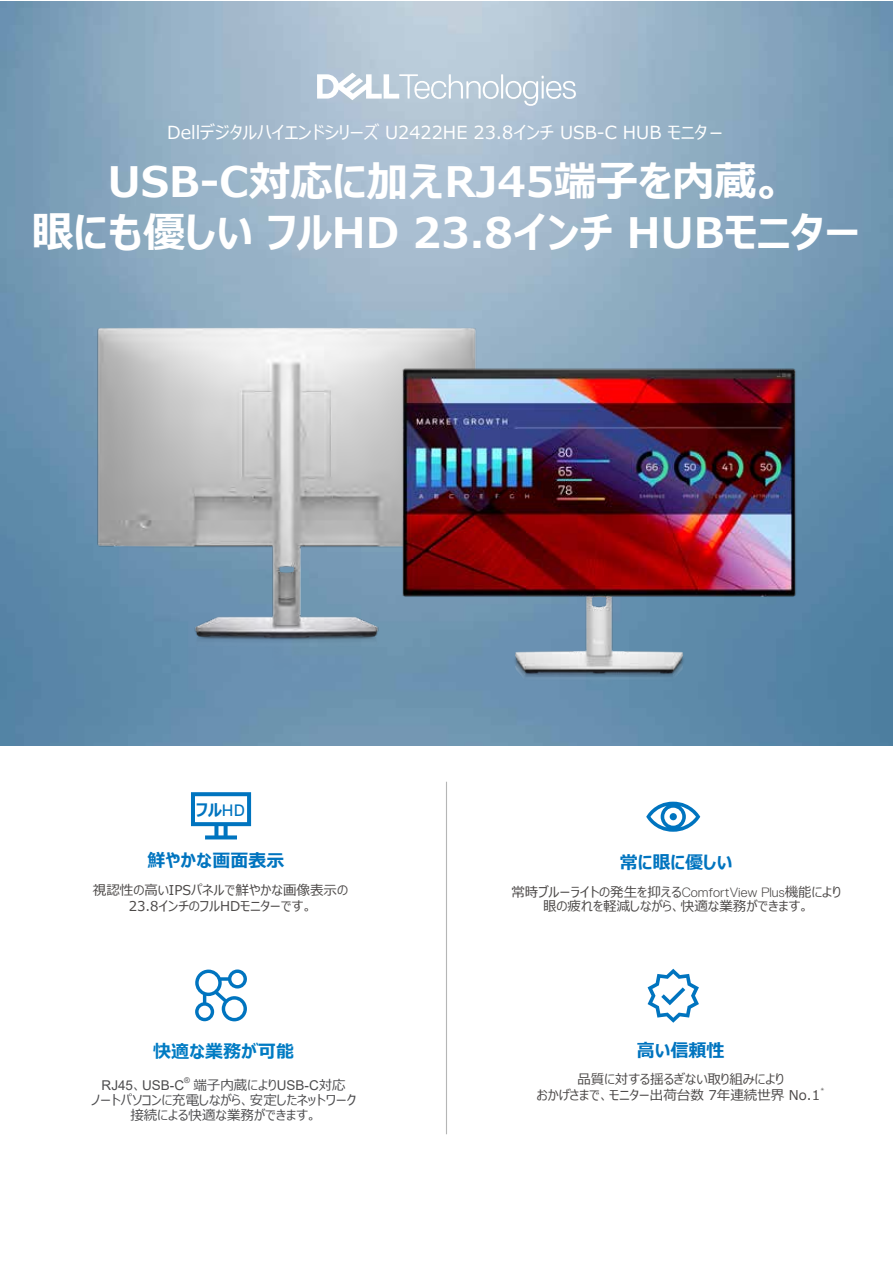
<style>
.page{position:relative;width:893px;height:1263px;background:#fff}
.page>*{position:absolute;margin:0;border:0;box-sizing:border-box;transform-origin:0 0}
.t1{font:700 42px/50.4px "Meiryo UI";color:#fff;text-align:center}
.t2{font:18px "Meiryo UI";color:#fff}
.t3{font:700 18px "Meiryo UI";color:#0074bf}
.t4{font:700 18px "Meiryo UI";color:#0074bf}
.t5{font:700 18px "Meiryo UI";color:#007bc3}
.t6{font:700 16.5px "Meiryo UI";color:#0074bf}
.t7{font:13.5px/14.4px "Meiryo UI";color:#4c4948;text-align:center}
.t8{font:13.5px "Meiryo UI";color:#4d4d4f}
.t9{font:13.5px "Arial";color:#4d4d4f}
.t10{font:300 7.8px "Dell Replica";color:#4c4948}
.t11{font:7.8px "Arial";color:#4d4d4f}
.s1{font-family:"Dell Replica";font-weight:400}
.s2{font-family:"Meiryo UI"}
.s3{font-family:"Arial"}
.s4{font-style:inherit}
.s5{font-family:"Dell Replica";font-weight:300}
</style>
<div class="page">
<img style="left:0;top:1px;width:893px;height:745px">
<img style="left:48px;top:244px;width:477px;height:477px">
<img style="left:354px;top:274px;width:491px;height:472px">
<hr style="left:446px;top:782px;width:1px;height:352px;background:#b5b6b6">
<svg style="left:648px;top:969px;width:51px;height:54px"></svg>
<svg style="left:317px;top:73px;width:259px;height:33px"></svg>
<svg style="left:195px;top:969px;width:52px;height:52px"></svg>
<svg style="left:646px;top:802px;width:54px;height:30px"></svg>
<svg style="left:191px;top:792px;width:60px;height:47px"></svg>
<h2 class="t2" style="left:167px;top:120px;width:559px">Dellデジタルハイエンドシリーズ U2422HE 23.8インチ USB-C HUB モニタ－</h2>
<h1 class="t1" style="left:31px;top:159px;width:831px">USB-C対応に加えRJ45端子を内蔵。<br>眼にも優しい フルHD 23.8インチ HUBモニター</h1>
<p class="t6" style="left:196px;top:798px;width:50px">フル<span class="s1">HD</span></p>
<h2 class="t4" style="left:147px;top:847px;width:138px">鮮やかな画面表示</h2>
<p class="t7" style="left:93px;top:883px;width:257px;line-height:16px">視認性の高いIPSパネルで鮮やかな画像表示の<br>23.8インチのフルHDモニターです。</p>
<h2 class="t5" style="left:153px;top:1038px;width:143px">快適な業務が可能</h2>
<p class="t9" style="left:102px;top:1076px;width:84px">RJ45<span class="s2">、</span>USB-C</p>
<p class="t11" style="left:184px;top:1075px;width:7px">®</p>
<p class="t8" style="left:193px;top:1075px;width:154px">端子内蔵により<span class="s3">USB-C</span>対応</p>
<p class="t8" style="left:91px;top:1091px;width:266px">ノートパソコンに充電しながら、安定したネットワーク</p>
<p class="t8" style="left:130px;top:1106px;width:188px">接続による快適な業務ができます。</p>
<h2 class="t3" style="left:620px;top:849px;width:114px"><span class="s4">常に眼</span>に優しい</h2>
<p class="t7" style="left:511px;top:885px;width:331px">常時ブルーライトの発生を抑える<span class="s5">ComfortView Plus</span>機能により眼の疲れを軽減しながら、快適な業務ができます。</p>
<h2 class="t3" style="left:637px;top:1038px;width:89px">高い信頼性</h2>
<p class="t7" style="left:537px;top:1071px;width:285px;line-height:16.2px">品質に対する揺るぎない取り組みにより<br>おかげさまで、モニター出荷台数 7年連続世界 No.1</p>
<p class="t10" style="left:820px;top:1086px;width:6px">*</p>
</div>
